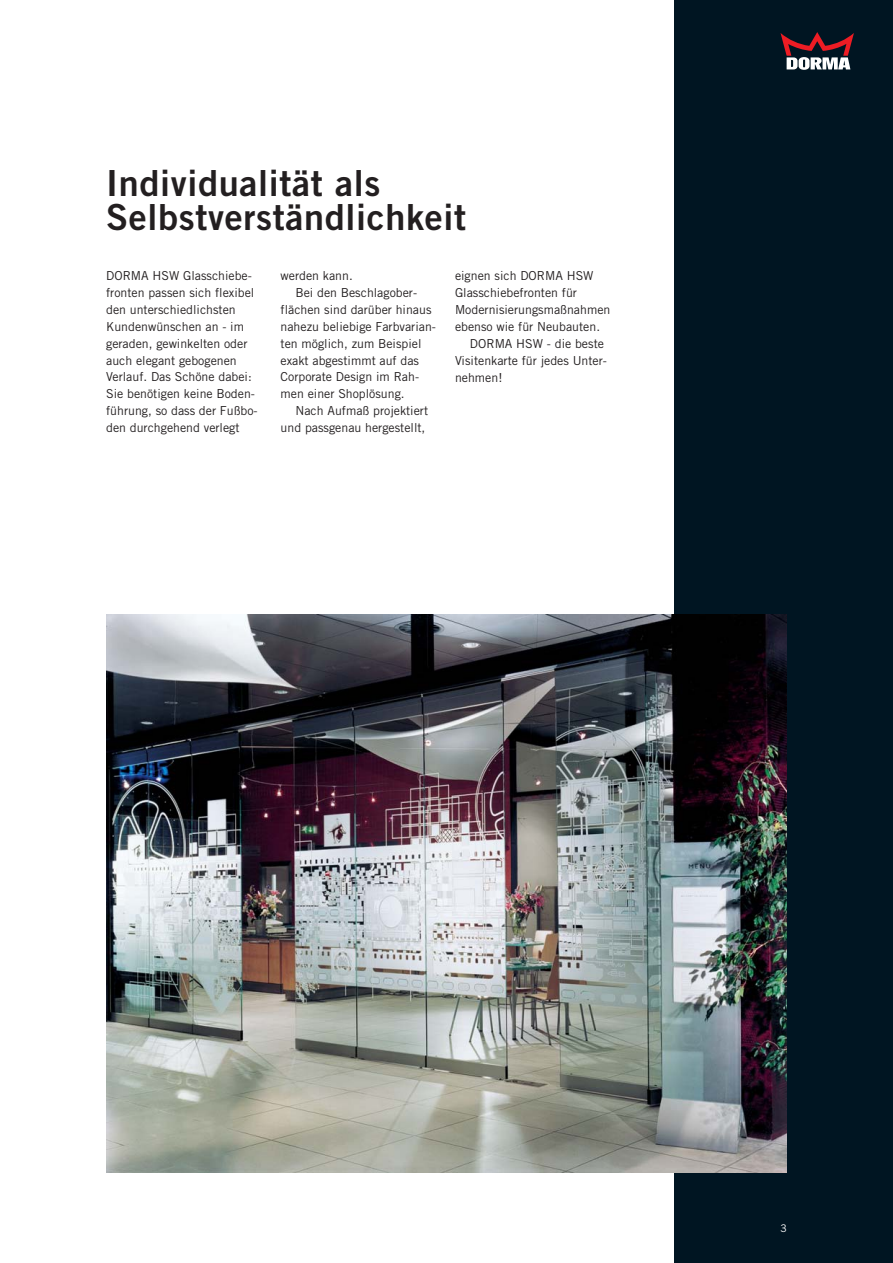
<style>
.page{position:relative;width:893px;height:1263px;background:#fff}
.page>*{position:absolute;margin:0;border:0;box-sizing:border-box;transform-origin:0 0}
.t1{font:36px/33.8px "Trade Gothic Bold Two";letter-spacing:.02em;color:#231f20}
.t2{font:12.3px/17px "Trade Gothic";color:#231f20}
.t3{font:10.5px "Trade Gothic";color:#fff}
</style>
<div class="page">
<div style="left:674px;top:0;width:218px;height:1263px;background:#001522"></div>
<svg style="left:780px;top:32px;width:73px;height:38px"></svg>
<img style="left:106px;top:615px;width:680px;height:557px">
<h1 class="t1" style="left:106px;top:169px;width:361px">Individualität als<br>Selbstverständlichkeit</h1>
<p class="t2" style="left:106px;top:268px;width:153px">DORMA HSW Glasschiebe&shy;fronten passen sich flexibel den unterschiedlichsten<br>Kundenwünschen an - im geraden, gewinkelten oder auch elegant gebogenen<br>Verlauf. Das Schöne dabei:<br>Sie benötigen keine Boden&shy;führung, so dass der Fußbo&shy;den durchgehend verlegt</p>
<p class="t2" style="left:280px;top:268px;width:74px">werden kann.</p>
<p class="t2" style="left:295px;top:285px;width:123px">Bei den Beschlagober-</p>
<p class="t2" style="left:280px;top:302px;width:152px">flächen sind darüber hinaus</p>
<p class="t2" style="left:280px;top:319px;width:157px">nahezu beliebige Farbvarian-</p>
<p class="t2" style="left:280px;top:336px;width:142px">ten möglich, zum Beispiel</p>
<p class="t2" style="left:280px;top:353px;width:140px">exakt abgestimmt auf das</p>
<p class="t2" style="left:280px;top:370px;width:140px">Corporate Design im Rah-</p>
<p class="t2" style="left:280px;top:387px;width:126px">men einer Shoplösung.</p>
<p class="t2" style="left:295px;top:404px;width:134px">Nach Aufmaß projektiert</p>
<p class="t2" style="left:280px;top:420px;width:146px">und passgenau hergestellt,</p>
<p class="t2" style="left:455px;top:269px;width:140px">eignen sich DORMA HSW</p>
<p class="t2" style="left:455px;top:285px;width:124px">Glasschiebefronten für</p>
<p class="t2" style="left:455px;top:302px;width:157px">Modernisierungsmaßnahmen</p>
<p class="t2" style="left:455px;top:319px;width:147px">ebenso wie für Neubauten.</p>
<p class="t2" style="left:470px;top:336px;width:136px">DORMA HSW - die beste</p>
<p class="t2" style="left:455px;top:353px;width:153px">Visitenkarte für jedes Unter-</p>
<p class="t2" style="left:455px;top:370px;width:49px">nehmen!</p>
<p class="t3" style="left:780px;top:1225px;width:8px">3</p>
</div>
